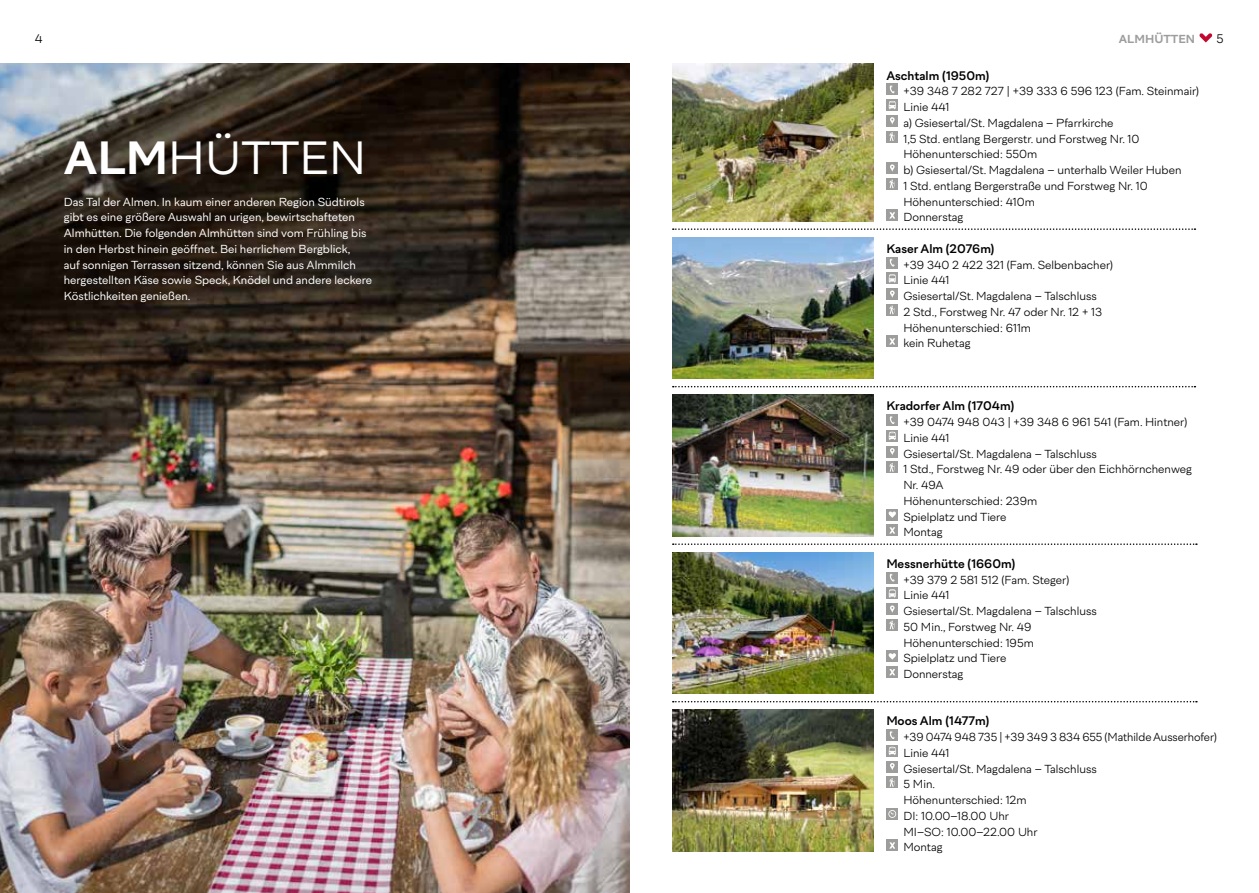
<style>
.page{position:relative;width:1259px;height:893px;background:#fff}
.page>*{position:absolute;margin:0;border:0;box-sizing:border-box;transform-origin:0 0}
.t1{font:45px "Cordillera";color:#fff}
.t2{font:600 12px "Cordillera";color:#000}
.t3{font:300 12px "Cordillera";color:#000}
.t4{font:300 11.25px/15.8px "Cordillera";color:#000}
.t5{font:11.25px/15.8px "Cordillera";color:#fff}
.t6{font:700 11.25px "Cordillera";color:#9d9d9c}
.s1{font-weight:700}
</style>
<div class="page">
<img style="left:0;top:64px;width:629px;height:829px">
<img style="left:672px;top:64px;width:201px;height:157px">
<img style="left:672px;top:237px;width:201px;height:142px">
<img style="left:672px;top:395px;width:201px;height:141px">
<img style="left:672px;top:552px;width:201px;height:142px">
<img style="left:672px;top:710px;width:201px;height:141px">
<svg style="left:673px;top:228px;width:522px;height:2px"></svg>
<svg style="left:673px;top:543px;width:524px;height:2px"></svg>
<svg style="left:673px;top:386px;width:522px;height:1px"></svg>
<svg style="left:673px;top:701px;width:524px;height:1px"></svg>
<div style="left:886px;top:84px;width:12px;height:11px;background:#9d9d9c"></div>
<svg style="left:890px;top:86px;width:4px;height:7px"></svg>
<div style="left:886px;top:257px;width:12px;height:12px;background:#9d9d9c"></div>
<svg style="left:890px;top:259px;width:4px;height:8px"></svg>
<div style="left:886px;top:414px;width:12px;height:12px;background:#9d9d9c"></div>
<svg style="left:890px;top:416px;width:4px;height:8px"></svg>
<div style="left:886px;top:572px;width:12px;height:12px;background:#9d9d9c"></div>
<svg style="left:890px;top:574px;width:4px;height:8px"></svg>
<div style="left:886px;top:729px;width:12px;height:12px;background:#9d9d9c"></div>
<svg style="left:890px;top:731px;width:4px;height:8px"></svg>
<div style="left:886px;top:666px;width:12px;height:12px;background:#9d9d9c"></div>
<svg style="left:889px;top:669px;width:6px;height:6px"></svg>
<div style="left:886px;top:131px;width:12px;height:12px;background:#9d9d9c"></div>
<svg style="left:889px;top:132px;width:6px;height:9px"></svg>
<div style="left:886px;top:178px;width:12px;height:12px;background:#9d9d9c"></div>
<svg style="left:889px;top:180px;width:6px;height:8px"></svg>
<div style="left:886px;top:462px;width:12px;height:11px;background:#9d9d9c"></div>
<svg style="left:889px;top:463px;width:6px;height:9px"></svg>
<div style="left:886px;top:304px;width:12px;height:12px;background:#9d9d9c"></div>
<svg style="left:889px;top:306px;width:6px;height:8px"></svg>
<div style="left:886px;top:619px;width:12px;height:12px;background:#9d9d9c"></div>
<svg style="left:889px;top:621px;width:6px;height:8px"></svg>
<div style="left:886px;top:777px;width:12px;height:11px;background:#9d9d9c"></div>
<svg style="left:889px;top:778px;width:6px;height:9px"></svg>
<div style="left:886px;top:115px;width:12px;height:12px;background:#9d9d9c"></div>
<svg style="left:890px;top:117px;width:4px;height:7px"></svg>
<div style="left:886px;top:162px;width:12px;height:12px;background:#9d9d9c"></div>
<svg style="left:890px;top:164px;width:4px;height:8px"></svg>
<div style="left:886px;top:509px;width:12px;height:12px;background:#9d9d9c"></div>
<svg style="left:888px;top:511px;width:8px;height:7px"></svg>
<div style="left:886px;top:651px;width:12px;height:11px;background:#9d9d9c"></div>
<svg style="left:888px;top:653px;width:8px;height:7px"></svg>
<svg style="left:886px;top:99px;width:12px;height:12px"></svg>
<svg style="left:888px;top:101px;width:7px;height:8px"></svg>
<div style="left:886px;top:288px;width:12px;height:12px;background:#9d9d9c"></div>
<svg style="left:890px;top:290px;width:4px;height:8px"></svg>
<svg style="left:886px;top:273px;width:12px;height:11px"></svg>
<svg style="left:888px;top:274px;width:7px;height:9px"></svg>
<div style="left:886px;top:446px;width:12px;height:12px;background:#9d9d9c"></div>
<svg style="left:890px;top:448px;width:4px;height:7px"></svg>
<svg style="left:886px;top:430px;width:12px;height:12px"></svg>
<svg style="left:888px;top:432px;width:7px;height:8px"></svg>
<div style="left:886px;top:603px;width:12px;height:12px;background:#9d9d9c"></div>
<svg style="left:890px;top:605px;width:4px;height:8px"></svg>
<svg style="left:886px;top:588px;width:12px;height:11px"></svg>
<svg style="left:888px;top:589px;width:7px;height:9px"></svg>
<div style="left:886px;top:761px;width:12px;height:12px;background:#9d9d9c"></div>
<svg style="left:890px;top:763px;width:4px;height:7px"></svg>
<svg style="left:886px;top:745px;width:12px;height:12px"></svg>
<svg style="left:888px;top:747px;width:7px;height:8px"></svg>
<div style="left:886px;top:808px;width:12px;height:12px;background:#9d9d9c"></div>
<svg style="left:888px;top:810px;width:8px;height:8px"></svg>
<div style="left:886px;top:210px;width:12px;height:11px;background:#9d9d9c"></div>
<svg style="left:889px;top:212px;width:6px;height:7px"></svg>
<div style="left:886px;top:336px;width:12px;height:11px;background:#9d9d9c"></div>
<svg style="left:889px;top:338px;width:6px;height:7px"></svg>
<div style="left:886px;top:525px;width:12px;height:11px;background:#9d9d9c"></div>
<svg style="left:889px;top:527px;width:6px;height:7px"></svg>
<div style="left:886px;top:840px;width:12px;height:11px;background:#9d9d9c"></div>
<svg style="left:889px;top:842px;width:6px;height:7px"></svg>
<svg style="left:1199px;top:33px;width:13px;height:10px"></svg>
<p class="t3" style="left:35px;top:30px;width:9px">4</p>
<p class="t6" style="left:1119px;top:30px;width:78px">ALMHÜTTEN</p>
<p class="t3" style="left:1216px;top:30px;width:9px">5</p>
<h1 class="t1" style="left:64px;top:125px;width:304px"><span class="s1">ALM</span>HÜTTEN</h1>
<p class="t5" style="left:64px;top:193px;width:310px">Das Tal der Almen. In kaum einer anderen Region Südtirols gibt es eine größere Auswahl an urigen, bewirtschafteten Almhütten. Die folgenden Almhütten sind vom Frühling bis in den Herbst hinein geöffnet. Bei herrlichem Bergblick,<br>auf sonnigen Terrassen sitzend, können Sie aus Almmilch hergestellten Käse sowie Speck, Knödel und andere leckere Köstlichkeiten genießen.</p>
<p class="t2" style="left:886px;top:66px;width:104px">Aschtalm (1950m)</p>
<p class="t4" style="left:903px;top:83px;width:297px">+39 348 7 282 727 | +39 333 6 596 123 (Fam. Steinmair)<br>Linie 441<br>a) Gsiesertal/St. Magdalena – Pfarrkirche<br>1,5 Std. entlang Bergerstr. und Forstweg Nr. 10<br>Höhenunterschied: 550m<br>b) Gsiesertal/St. Magdalena – unterhalb Weiler Huben<br>1 Std. entlang Bergerstraße und Forstweg Nr. 10<br>Höhenunterschied: 410m<br>Donnerstag</p>
<p class="t2" style="left:886px;top:239px;width:110px">Kaser Alm (2076m)</p>
<p class="t4" style="left:903px;top:256px;width:211px">+39 340 2 422 321 (Fam. Selbenbacher)<br>Linie 441<br>Gsiesertal/St. Magdalena – Talschluss<br>2 Std., Forstweg Nr. 47 oder Nr. 12 + 13<br>Höhenunterschied: 611m<br>kein Ruhetag</p>
<p class="t2" style="left:886px;top:397px;width:129px">Kradorfer Alm (1704m)</p>
<p class="t4" style="left:903px;top:414px;width:290px">+39 0474 948 043 | +39 348 6 961 541 (Fam. Hintner)<br>Linie 441<br>Gsiesertal/St. Magdalena – Talschluss<br>1 Std., Forstweg Nr. 49 oder über den Eichhörnchenweg<br>Nr. 49A<br>Höhenunterschied: 239m<br>Spielplatz und Tiere<br>Montag</p>
<p class="t2" style="left:886px;top:554px;width:130px">Messnerhütte (1660m)</p>
<p class="t4" style="left:903px;top:571px;width:195px">+39 379 2 581 512 (Fam. Steger)<br>Linie 441<br>Gsiesertal/St. Magdalena – Talschluss<br>50 Min., Forstweg Nr. 49<br>Höhenunterschied: 195m<br>Spielplatz und Tiere<br>Donnerstag</p>
<p class="t2" style="left:886px;top:712px;width:104px">Moos Alm (1477m)</p>
<p class="t4" style="left:903px;top:729px;width:315px">+39 0474 948 735 | +39 349 3 834 655 (Mathilde Ausserhofer)<br>Linie 441<br>Gsiesertal/St. Magdalena – Talschluss<br>5 Min.<br>Höhenunterschied: 12m<br>DI: 10.00–18.00 Uhr<br>MI–SO: 10.00–22.00 Uhr<br>Montag</p>
</div>
